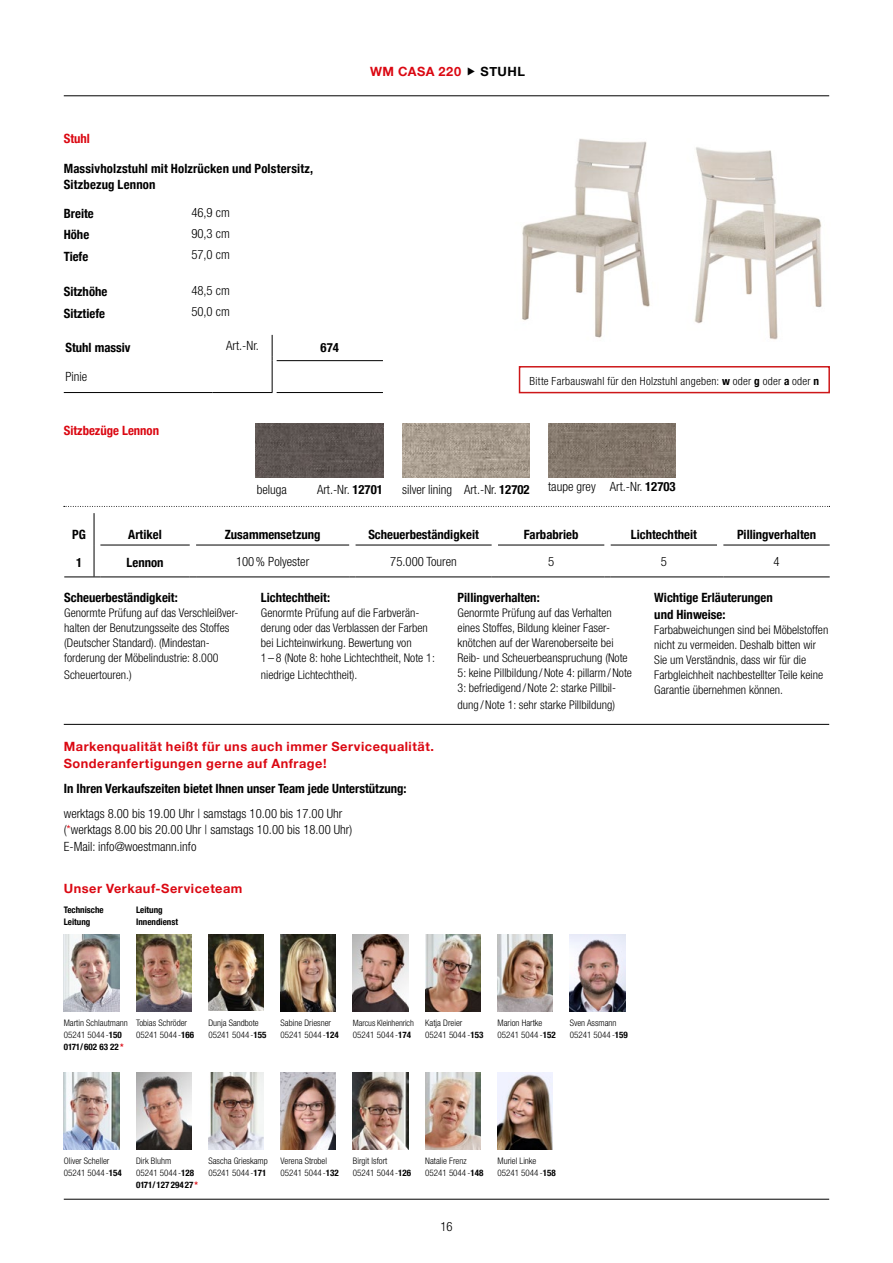
<style>
.page{position:relative;width:893px;height:1263px;background:#fff}
.page>*{position:absolute;margin:0;border:0;box-sizing:border-box;transform-origin:0 0}
.t1{font:700 condensed 12.75px/16.5px "Helvetica Neue";color:#000}
.t2{font:300 condensed 12.75px/16.5px "Helvetica Neue LT Std";color:#000}
.t3{font:700 12.75px/16.5px "Helvetica Neue";letter-spacing:.04em;color:#db0812}
.t4{font:700 condensed 12.75px "Helvetica Neue";color:#db0812}
.t5{font:700 12.75px "Helvetica Neue";letter-spacing:.04em;color:#000}
.t6{font:300 condensed 12px/15px "Helvetica Neue LT Std";color:#000}
.t7{font:300 condensed 11.25px "Helvetica Neue LT Std";letter-spacing:.02em;color:#000}
.t8{font:300 condensed 9px/12px "Helvetica Neue LT Std";color:#000}
.t9{font:700 condensed 9px/12px "Helvetica Neue";color:#000}
.t10{font:300 condensed 8.7px "Helvetica Neue LT Std";letter-spacing:-.01em;color:#000}
.s1{font-family:"Helvetica Neue";font-weight:700}
.s2{color:#db0812}
</style>
<div class="page">
<hr style="left:64px;top:1199px;width:765px;height:1px;background:#000">
<hr style="left:64px;top:95px;width:765px;height:1px;background:#000">
<hr style="left:100px;top:545px;width:90px;height:1px;background:#000">
<hr style="left:196px;top:545px;width:153px;height:1px;background:#000">
<hr style="left:356px;top:545px;width:136px;height:1px;background:#000">
<hr style="left:498px;top:545px;width:106px;height:1px;background:#000">
<hr style="left:611px;top:545px;width:106px;height:1px;background:#000">
<hr style="left:723px;top:545px;width:107px;height:1px;background:#000">
<hr style="left:94px;top:513px;width:1px;height:32px;background:#000">
<hr style="left:94px;top:545px;width:1px;height:31px;background:#000">
<hr style="left:64px;top:576px;width:30px;height:1px;background:#000">
<hr style="left:100px;top:576px;width:90px;height:1px;background:#000">
<hr style="left:196px;top:576px;width:153px;height:1px;background:#000">
<hr style="left:356px;top:576px;width:136px;height:1px;background:#000">
<hr style="left:498px;top:576px;width:106px;height:1px;background:#000">
<hr style="left:611px;top:576px;width:106px;height:1px;background:#000">
<hr style="left:723px;top:576px;width:107px;height:1px;background:#000">
<hr style="left:64px;top:392px;width:149px;height:1px;background:#000">
<hr style="left:277px;top:392px;width:106px;height:1px;background:#000">
<svg style="left:272px;top:335px;width:1px;height:26px"></svg>
<hr style="left:272px;top:361px;width:1px;height:31px;background:#000">
<hr style="left:213px;top:392px;width:60px;height:1px;background:#000">
<hr style="left:277px;top:360px;width:106px;height:1px;background:#000">
<div style="left:519px;top:366px;width:311px;height:27px;border:2px solid #cd1719"></div>
<svg style="left:64px;top:506px;width:766px;height:1px"></svg>
<hr style="left:64px;top:724px;width:765px;height:1px;background:#000">
<img style="left:136px;top:1073px;width:55px;height:76px">
<img style="left:64px;top:1073px;width:55px;height:76px">
<img style="left:208px;top:1073px;width:56px;height:76px">
<img style="left:281px;top:1073px;width:55px;height:76px">
<img style="left:353px;top:1073px;width:55px;height:76px">
<img style="left:425px;top:1073px;width:55px;height:76px">
<img style="left:208px;top:934px;width:56px;height:77px">
<img style="left:353px;top:934px;width:55px;height:77px">
<img style="left:136px;top:934px;width:55px;height:77px">
<img style="left:425px;top:934px;width:55px;height:77px">
<img style="left:497px;top:934px;width:56px;height:77px">
<img style="left:281px;top:934px;width:55px;height:77px">
<img style="left:64px;top:934px;width:55px;height:77px">
<img style="left:570px;top:934px;width:55px;height:77px">
<img style="left:497px;top:1073px;width:56px;height:76px">
<img style="left:256px;top:423px;width:127px;height:54px">
<img style="left:402px;top:423px;width:128px;height:54px">
<img style="left:548px;top:423px;width:128px;height:54px">
<img style="left:522px;top:138px;width:128px;height:200px">
<img style="left:694px;top:147px;width:128px;height:193px">
<p class="t4" style="left:64px;top:128px;width:28px">Stuhl</p>
<p class="t1" style="left:64px;top:159px;width:251px">Massivholzstuhl mit Holzrücken und Polstersitz,<br>Sitzbezug Lennon</p>
<p class="t1" style="left:64px;top:205px;width:31px">Breite</p>
<p class="t2" style="left:191px;top:204px;width:40px">46,9 cm</p>
<p class="t1" style="left:64px;top:226px;width:27px">Höhe</p>
<p class="t2" style="left:191px;top:225px;width:40px">90,3 cm</p>
<p class="t1" style="left:64px;top:247px;width:26px">Tiefe</p>
<p class="t2" style="left:191px;top:246px;width:40px">57,0 cm</p>
<p class="t1" style="left:64px;top:283px;width:45px">Sitzhöhe</p>
<p class="t2" style="left:191px;top:282px;width:40px">48,5 cm</p>
<p class="t1" style="left:64px;top:304px;width:43px">Sitztiefe</p>
<p class="t2" style="left:191px;top:303px;width:40px">50,0 cm</p>
<p class="t1" style="left:65px;top:338px;width:67px">Stuhl massiv</p>
<p class="t2" style="left:226px;top:337px;width:34px">Art.-Nr.</p>
<p class="t1" style="left:321px;top:338px;width:20px">674</p>
<p class="t2" style="left:65px;top:368px;width:23px">Pinie</p>
<p class="t4" style="left:64px;top:420px;width:97px">Sitzbezüge Lennon</p>
<p class="t3" style="left:370px;top:64px;width:93px">WM CASA 220</p>
<p class="t5" style="left:481px;top:62px;width:46px">STUHL</p>
<p class="t7" style="left:529px;top:375px;width:291px">Bitte Farbauswahl für den Holzstuhl angeben: <span class="s1">w</span> oder <span class="s1">g</span> oder <span class="s1">a</span> oder <span class="s1">n</span></p>
<p class="t2" style="left:257px;top:481px;width:32px">beluga</p>
<p class="t2" style="left:317px;top:481px;width:67px">Art.-Nr. <span class="s1">12701</span></p>
<p class="t2" style="left:402px;top:481px;width:129px">silver lining Art.-Nr. <span class="s1">12702</span></p>
<p class="t2" style="left:548px;top:478px;width:129px">taupe grey Art.-Nr. <span class="s1">12703</span></p>
<p class="t1" style="left:72px;top:525px;width:15px">PG</p>
<p class="t1" style="left:128px;top:525px;width:35px">Artikel</p>
<p class="t1" style="left:225px;top:525px;width:97px">Zusammensetzung</p>
<p class="t1" style="left:368px;top:525px;width:112px">Scheuerbeständigkeit</p>
<p class="t1" style="left:524px;top:525px;width:56px">Farbabrieb</p>
<p class="t1" style="left:631px;top:525px;width:68px">Lichtechtheit</p>
<p class="t1" style="left:737px;top:525px;width:81px">Pillingverhalten</p>
<p class="t1" style="left:76px;top:553px;width:8px">1</p>
<p class="t1" style="left:127px;top:553px;width:39px">Lennon</p>
<p class="t2" style="left:236px;top:553px;width:75px">100% Polyester</p>
<p class="t2" style="left:390px;top:553px;width:68px">75.000 Touren</p>
<p class="t2" style="left:548px;top:553px;width:8px">5</p>
<p class="t2" style="left:661px;top:553px;width:8px">5</p>
<p class="t2" style="left:773px;top:553px;width:8px">4</p>
<p class="t1" style="left:64px;top:589px;width:115px">Scheuerbeständigkeit:</p>
<p class="t6" style="left:64px;top:605px;width:176px">Genormte Prüfung auf das Verschleißver&shy;halten der Benutzungsseite des Stoffes (Deutscher Standard). (Mindestan&shy;forderung der Möbelindustrie: 8.000</p>
<p class="t6" style="left:64px;top:667px;width:69px">Scheuertouren.)</p>
<p class="t1" style="left:261px;top:589px;width:71px">Lichtechtheit:</p>
<p class="t6" style="left:261px;top:605px;width:175px">Genormte Prüfung auf die Farbverän&shy;derung oder das Verblassen der Farben bei Lichteinwirkung. Bewertung von 1–8 (Note 8: hohe Lichtechtheit, Note 1:</p>
<p class="t6" style="left:261px;top:667px;width:98px">niedrige Lichtechtheit).</p>
<p class="t3" style="left:64px;top:739px;width:372px">Markenqualität heißt für uns auch immer Servicequalität.<br>Sonderanfertigungen gerne auf Anfrage!</p>
<p class="t1" style="left:64px;top:779px;width:344px">In Ihren Verkaufszeiten bietet Ihnen unser Team jede Unterstützung:</p>
<p class="t2" style="left:64px;top:805px;width:290px">werktags 8.00 bis 19.00 Uhr | samstags 10.00 bis 17.00 Uhr (<span class="s2">*</span>werktags 8.00 bis 20.00 Uhr | samstags 10.00 bis 18.00 Uhr)<br>E-Mail: info@woestmann.info</p>
<p class="t3" style="left:64px;top:880px;width:180px">Unser Verkauf-Serviceteam</p>
<p class="t9" style="left:64px;top:904px;width:41px">Technische<br>Leitung</p>
<p class="t9" style="left:136px;top:904px;width:43px">Leitung<br>Innendienst</p>
<p class="t1" style="left:458px;top:589px;width:84px">Pillingverhalten:</p>
<p class="t6" style="left:458px;top:605px;width:176px">Genormte Prüfung auf das Verhalten eines Stoffes, Bildung kleiner Faser&shy;knötchen auf der Warenoberseite bei Reib- und Scheuerbeanspruchung (Note 5: keine Pillbildung /Note 4: pillarm/Note 3: befriedigend /Note 2: starke Pillbil-</p>
<p class="t6" style="left:458px;top:697px;width:159px">dung /Note 1: sehr starke Pillbildung)</p>
<p class="t1" style="left:654px;top:589px;width:120px">Wichtige Erläuterungen und Hinweise:</p>
<p class="t6" style="left:654px;top:622px;width:176px">Farbabweichungen sind bei Möbelstoffen nicht zu vermeiden. Deshalb bitten wir Sie um Verständnis, dass wir für die Farbgleichheit nachbestellter Teile keine Garantie übernehmen können.</p>
<p class="t8" style="left:64px;top:1017px;width:66px">Martin Schlautmann<br>05241 5044 -<span class="s1">150</span></p>
<p class="t9" style="left:64px;top:1040px;width:61px">0171/ 602 63 22 <span class="s2">*</span></p>
<p class="t8" style="left:208px;top:1016px;width:60px">Dunja Sandbote<br>05241 5044 -<span class="s1">155</span></p>
<p class="t8" style="left:136px;top:1017px;width:60px">Tobias Schröder<br>05241 5044 -<span class="s1">166</span></p>
<p class="t8" style="left:425px;top:1017px;width:60px">Katja Dreier<br>05241 5044 -<span class="s1">153</span></p>
<p class="t8" style="left:497px;top:1017px;width:60px">Marion Hartke<br>05241 5044 -<span class="s1">152</span></p>
<p class="t8" style="left:281px;top:1017px;width:60px">Sabine Driesner<br>05241 5044 -<span class="s1">124</span></p>
<p class="t10" style="left:353px;top:1018px;width:63px">Marcus Kleinhenrich</p>
<p class="t8" style="left:353px;top:1029px;width:60px">05241 5044 -<span class="s1">174</span></p>
<p class="t8" style="left:570px;top:1017px;width:60px">Sven Assmann<br>05241 5044 -<span class="s1">159</span></p>
<p class="t8" style="left:64px;top:1155px;width:60px">Oliver Scheller<br>05241 5044 -<span class="s1">154</span></p>
<p class="t8" style="left:208px;top:1155px;width:61px">Sascha Grieskamp<br>05241 5044 -<span class="s1">171</span></p>
<p class="t8" style="left:281px;top:1155px;width:60px">Verena Strobel<br>05241 5044 -<span class="s1">132</span></p>
<p class="t8" style="left:353px;top:1155px;width:60px">Birgit Isfort<br>05241 5044 -<span class="s1">126</span></p>
<p class="t8" style="left:425px;top:1155px;width:60px">Natalie Frenz<br>05241 5044 -<span class="s1">148</span></p>
<p class="t8" style="left:136px;top:1155px;width:60px">Dirk Bluhm<br>05241 5044 -<span class="s1">128</span></p>
<p class="t9" style="left:136px;top:1178px;width:63px">0171/ 127 294 27 <span class="s2">*</span></p>
<p class="t2" style="left:440px;top:1218px;width:14px">16</p>
<p class="t8" style="left:497px;top:1155px;width:60px">Muriel Linke<br>05241 5044 -<span class="s1">158</span></p>
</div>
